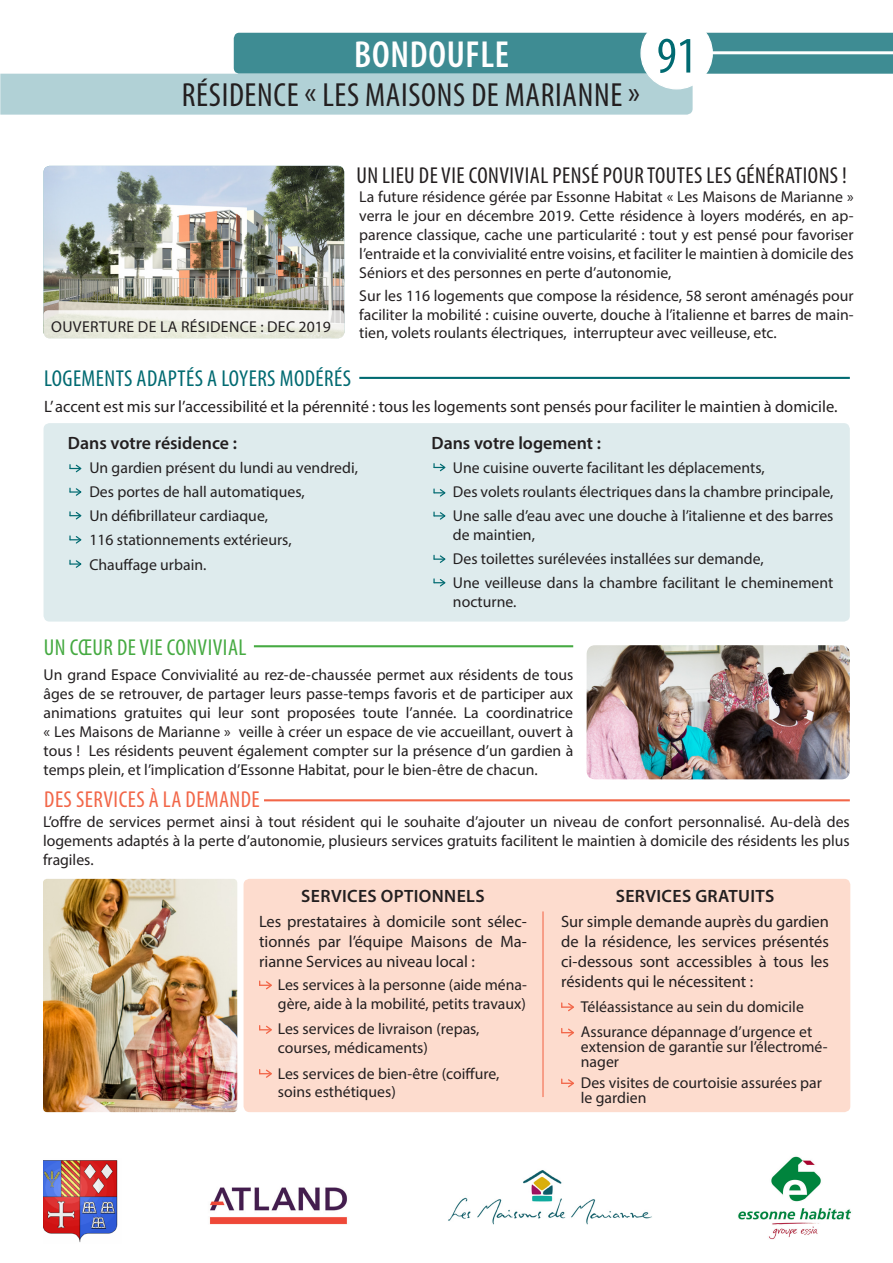
<style>
.page{position:relative;width:893px;height:1263px;background:#fff}
.page>*{position:absolute;margin:0;border:0;box-sizing:border-box;transform-origin:0 0}
.t1{font:condensed 51.45px "Myriad Pro";color:#006a71}
.TITRE_NOM_RESIDENCE{font:600 condensed 37.8px "Myriad Pro";letter-spacing:.02em;color:#fff}
.TITRE_PRINCIPAL{font:condensed 33.6px "Myriad Pro";letter-spacing:.02em;color:#231f20}
.t2{font:condensed 23.1px "Myriad Pro";letter-spacing:.02em;color:#231f20}
.t3{font:condensed 23.1px "Myriad Pro";letter-spacing:.02em;color:#006a71}
.t4{font:condensed 23.1px "Myriad Pro";letter-spacing:.02em;color:#f26648}
.t5{font:condensed 23.1px "Myriad Pro";letter-spacing:.02em;color:#46aa42}
.TEXTE_COURANT{font:600 17.85px "Myriad Pro";color:#231f20}
.TEXTE_COURANT-2{font:600 17.85px "Myriad Pro";letter-spacing:.02em;color:#231f20}
.TEXTE_COURANT-3{font:16.5px/19.8px "Myriad Pro";color:#231f20;text-align:justify}
.TEXTE_COURANT-4{font:15.75px/18.9px "Myriad Pro";color:#231f20}
.TEXTE_COURANT-5{font:15.75px "Myriad Pro";letter-spacing:.02em;color:#231f20}
</style>
<div class="page">
<svg style="left:0;top:33px;width:893px;height:82px"></svg>
<div style="left:244px;top:879px;width:606px;height:233px;background:#fddcce;border-radius:6px"></div>
<div style="left:44px;top:423px;width:806px;height:198px;background:#deebed;border-radius:6px"></div>
<div style="left:641px;top:18px;width:71px;height:71px;background:#fff;border-radius:50%"></div>
<div style="left:640px;top:17px;width:73px;height:72px;border:1px solid #fff;border-radius:50%"></div>
<img style="left:44px;top:166px;width:300px;height:147px">
<svg style="left:44px;top:310px;width:300px;height:29px;fill:#ebeddf"></svg>
<img style="left:587px;top:645px;width:263px;height:134px">
<img style="left:43px;top:879px;width:194px;height:233px">
<hr style="left:698px;top:51px;width:195px;height:3px;background:#fff">
<hr style="left:254px;top:645px;width:319px;height:2px;background:#46aa42">
<hr style="left:359px;top:377px;width:491px;height:2px;background:#006a71">
<hr style="left:264px;top:799px;width:586px;height:2px;background:#f26648">
<hr style="left:542px;top:911px;width:1px;height:186px;background:#f26648">
<svg style="left:259px;top:980px;width:13px;height:10px"></svg>
<svg style="left:259px;top:1025px;width:13px;height:9px"></svg>
<svg style="left:259px;top:1069px;width:13px;height:9px"></svg>
<svg style="left:561px;top:1002px;width:13px;height:10px"></svg>
<svg style="left:561px;top:1028px;width:13px;height:9px"></svg>
<svg style="left:561px;top:1078px;width:13px;height:10px"></svg>
<svg style="left:69px;top:464px;width:13px;height:9px"></svg>
<svg style="left:69px;top:487px;width:13px;height:9px"></svg>
<svg style="left:433px;top:463px;width:13px;height:9px"></svg>
<svg style="left:69px;top:511px;width:13px;height:9px"></svg>
<svg style="left:433px;top:488px;width:13px;height:9px"></svg>
<svg style="left:433px;top:511px;width:13px;height:9px"></svg>
<svg style="left:433px;top:554px;width:13px;height:9px"></svg>
<svg style="left:433px;top:578px;width:13px;height:9px"></svg>
<svg style="left:69px;top:535px;width:13px;height:9px"></svg>
<svg style="left:69px;top:559px;width:13px;height:9px"></svg>
<img style="left:448px;top:1170px;width:204px;height:55px">
<img style="left:738px;top:1156px;width:114px;height:84px">
<img style="left:43px;top:1160px;width:75px;height:82px">
<img style="left:209px;top:1187px;width:138px;height:38px">
<p class="TITRE_NOM_RESIDENCE" style="left:354px;top:31px;width:156px">BONDOUFLE</p>
<p class="TITRE_PRINCIPAL" style="left:182px;top:75px;width:460px">RÉSIDENCE « LES MAISONS DE MARIANNE »</p>
<p class="t1" style="left:657px;top:24px;width:41px">91</p>
<p class="TEXTE_COURANT-5" style="left:51px;top:317px;width:281px">OUVERTURE DE LA RÉSIDENCE : DEC 2019</p>
<p class="t2" style="left:356px;top:162px;width:492px">UN LIEU DE VIE CONVIVIAL PENSÉ POUR TOUTES LES GÉNÉRATIONS !</p>
<p class="TEXTE_COURANT-4" style="left:359px;top:187px;width:496px;text-align:justify">La future résidence gérée par Essonne Habitat « Les Maisons de Marianne » verra le jour en décembre 2019. Cette résidence à loyers modérés, en ap&shy;parence classique, cache une particularité : tout y est pensé pour favoriser l’entraide et la convivialité entre voisins, et faciliter le maintien à domicile des Séniors et des personnes en perte d’autonomie,</p>
<p class="TEXTE_COURANT-4" style="left:359px;top:286px;width:496px;text-align:justify">Sur les 116 logements que compose la résidence, 58 seront aménagés pour faciliter la mobilité : cuisine ouverte, douche à l’italienne et barres de main&shy;tien, volets roulants électriques, interrupteur avec veilleuse, etc.</p>
<p class="t3" style="left:44px;top:364px;width:308px">LOGEMENTS ADAPTÉS A LOYERS MODÉRÉS</p>
<p class="TEXTE_COURANT-3" style="left:44px;top:396px;width:795px">L’ accent est mis sur l’accessibilité et la pérennité : tous les logements sont pensés pour faciliter le maintien à domicile.</p>
<p class="TEXTE_COURANT" style="left:68px;top:431px;width:171px">Dans votre résidence :</p>
<p class="TEXTE_COURANT-4" style="left:89px;top:458px;width:270px">Un gardien présent du lundi au vendredi,</p>
<p class="TEXTE_COURANT-4" style="left:89px;top:482px;width:217px">Des portes de hall automatiques,</p>
<p class="TEXTE_COURANT-4" style="left:89px;top:506px;width:180px">Un défibrillateur cardiaque,</p>
<p class="TEXTE_COURANT-4" style="left:89px;top:530px;width:204px">116 stationnements extérieurs,</p>
<p class="TEXTE_COURANT-4" style="left:89px;top:555px;width:119px">Chauffage urbain.</p>
<p class="TEXTE_COURANT" style="left:431px;top:431px;width:171px">Dans votre logement :</p>
<p class="TEXTE_COURANT-4" style="left:453px;top:458px;width:313px">Une cuisine ouverte facilitant les déplacements,</p>
<p class="TEXTE_COURANT-4" style="left:453px;top:482px;width:382px">Des volets roulants électriques dans la chambre principale,</p>
<p class="TEXTE_COURANT-4" style="left:453px;top:506px;width:382px">Une salle d’eau avec une douche à l’italienne et des barres de maintien,</p>
<p class="TEXTE_COURANT-4" style="left:453px;top:549px;width:312px">Des toilettes surélevées installées sur demande,</p>
<p class="TEXTE_COURANT-4" style="left:453px;top:573px;width:382px">Une veilleuse dans la chambre facilitant le cheminement nocturne.</p>
<p class="t5" style="left:44px;top:634px;width:204px">UN CŒUR DE VIE CONVIVIAL</p>
<p class="TEXTE_COURANT-4" style="left:44px;top:665px;width:531px;text-align:justify">Un grand Espace Convivialité au rez-de-chaussée permet aux résidents de tous âges de se retrouver, de partager leurs passe-temps favoris et de participer aux animations gratuites qui leur sont proposées toute l’année. La coordinatrice « Les Maisons de Marianne » veille à créer un espace de vie accueillant, ouvert à tous ! Les résidents peuvent également compter sur la présence d’un gardien à temps plein, et l’implication d’Essonne Habitat, pour le bien-être de chacun.</p>
<p class="TEXTE_COURANT-4" style="left:43px;top:812px;width:808px;text-align:justify">L’offre de services permet ainsi à tout résident qui le souhaite d’ajouter un niveau de confort personnalisé. Au-delà des logements adaptés à la perte d’autonomie, plusieurs services gratuits facilitent le maintien à domicile des résidents les plus fragiles.</p>
<p class="t4" style="left:44px;top:786px;width:217px">DES SERVICES À LA DEMANDE</p>
<p class="TEXTE_COURANT-2" style="left:301px;top:885px;width:185px">SERVICES OPTIONNELS</p>
<p class="TEXTE_COURANT-3" style="left:259px;top:912px;width:269px">Les prestataires à domicile sont sélec&shy;tionnés par l’équipe Maisons de Ma&shy;rianne Services au niveau local :</p>
<p class="TEXTE_COURANT-4" style="left:278px;top:975px;width:251px">Les services à la personne (aide ména&shy;gère, aide à la mobilité, petits travaux)</p>
<p class="TEXTE_COURANT-4" style="left:278px;top:1019px;width:203px">Les services de livraison (repas, courses, médicaments)</p>
<p class="TEXTE_COURANT-4" style="left:278px;top:1063px;width:223px">Les services de bien-être (coiffure, soins esthétiques)</p>
<p class="TEXTE_COURANT-2" style="left:616px;top:885px;width:160px">SERVICES GRATUITS</p>
<p class="TEXTE_COURANT-3" style="left:561px;top:912px;width:269px">Sur simple demande auprès du gardien de la résidence, les services présentés ci-dessous sont accessibles à tous les résidents qui le nécessitent :</p>
<p class="TEXTE_COURANT-4" style="left:581px;top:997px;width:225px">Téléassistance au sein du domicile</p>
<p class="TEXTE_COURANT-4" style="left:581px;top:1024px;width:248px;line-height:14.7px">Assurance dépannage d’urgence et extension de garantie sur l’électromé&shy;nager</p>
<p class="TEXTE_COURANT-4" style="left:581px;top:1075px;width:243px;line-height:14.7px">Des visites de courtoisie assurées par le gardien</p>
</div>
